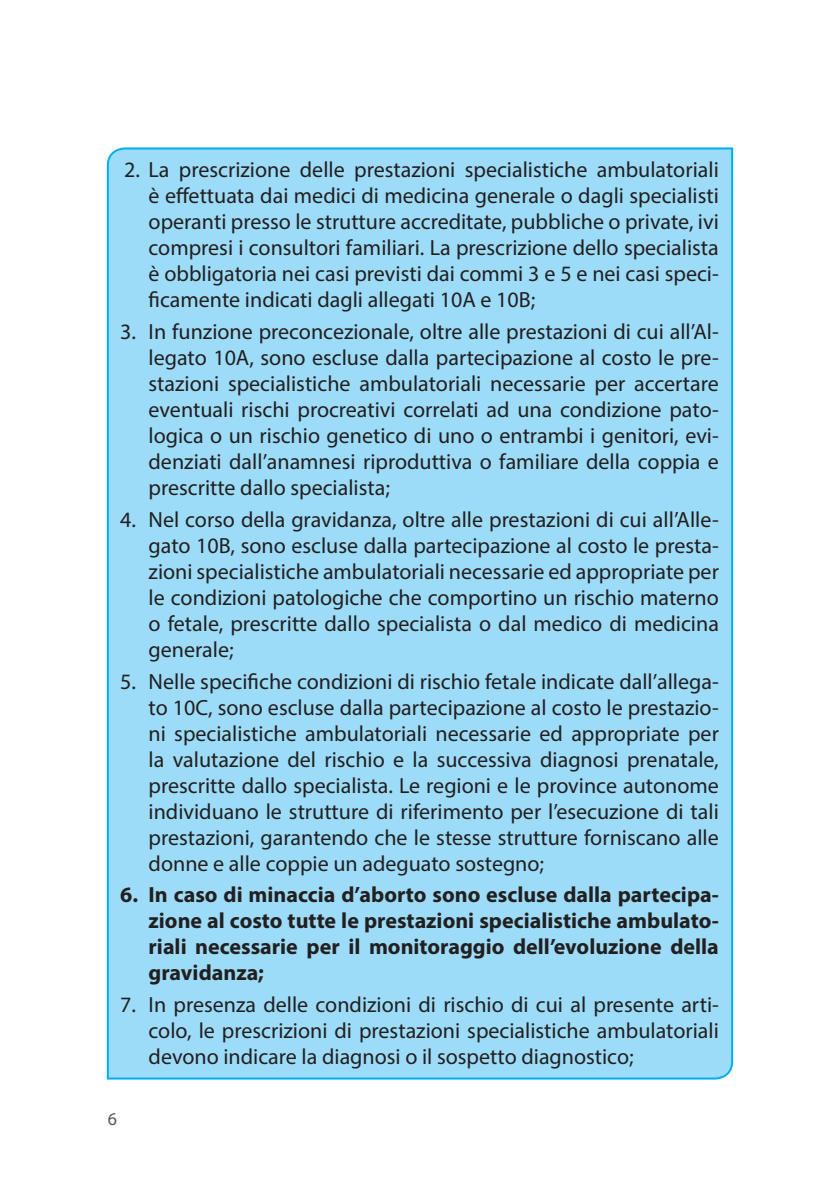
<style>
.page{position:relative;width:840px;height:1191px;background:#fff}
.page>*{position:absolute;margin:0;border:0;box-sizing:border-box;transform-origin:0 0}
.t1{font:22px/26px "Myriad Pro";color:#231f20;text-align:justify}
.t2{font:700 22px/26px "Myriad Pro";color:#231f20;text-align:justify}
.t3{font:18px "Myriad Pro";color:#57585a}
</style>
<div class="page">
<div style="left:106px;top:147px;width:627px;height:933px;background:#9cdcf8"></div>
<p class="t1" style="left:148px;top:157px;width:571px;text-indent:-24px">2. La prescrizione delle prestazioni specialistiche ambulatoriali è effettuata dai medici di medicina generale o dagli specialisti operanti presso le strutture accreditate, pubbliche o private, ivi compresi i consultori familiari. La prescrizione dello specialista è obbligatoria nei casi previsti dai commi 3 e 5 e nei casi speci&shy;ficamente indicati dagli allegati 10A e 10B;</p>
<p class="t1" style="left:148px;top:318px;width:571px;text-indent:-28px">3. I n funzione preconcezionale, oltre alle prestazioni di cui all’Al&shy;legato 10A, sono escluse dalla partecipazione al costo le pre&shy;stazioni specialistiche ambulatoriali necessarie per accertare eventuali rischi procreativi correlati ad una condizione pato&shy;logica o un rischio genetico di uno o entrambi i genitori, evi&shy;denziati dall’anamnesi riproduttiva o familiare della coppia e prescritte dallo specialista;</p>
<p class="t1" style="left:148px;top:506px;width:571px;text-indent:-28px">4. Nel corso della gravidanza, oltre alle prestazioni di cui all’Alle&shy;gato 10B, sono escluse dalla partecipazione al costo le presta&shy;zioni specialistiche ambulatoriali necessarie ed appropriate per le condizioni patologiche che comportino un rischio materno o fetale, prescritte dallo specialista o dal medico di medicina generale;</p>
<p class="t1" style="left:148px;top:668px;width:571px;text-indent:-28px">5. Nelle specifiche condizioni di rischio fetale indicate dall’allega&shy;to 10C, sono escluse dalla partecipazione al costo le prestazio&shy;ni specialistiche ambulatoriali necessarie ed appropriate per la valutazione del rischio e la successiva diagnosi prenatale, prescritte dallo specialista. Le regioni e le province autonome individuano le strutture di riferimento per l’esecuzione di tali prestazioni, garantendo che le stesse strutture forniscano alle donne e alle coppie un adeguato sostegno;</p>
<p class="t2" style="left:148px;top:881px;width:571px;text-indent:-28px">6. In caso di minaccia d’aborto sono escluse dalla partecipa&shy;zione al costo tutte le prestazioni specialistiche ambulato&shy;riali necessarie per il monitoraggio dell’evoluzione della gravidanza;</p>
<p class="t1" style="left:148px;top:991px;width:571px;text-indent:-28px">7. I n presenza delle condizioni di rischio di cui al presente arti&shy;colo, le prescrizioni di prestazioni specialistiche ambulatoriali devono indicare la diagnosi o il sospetto diagnostico;</p>
<p class="t3" style="left:108px;top:1108px;width:11px">6</p>
</div>
